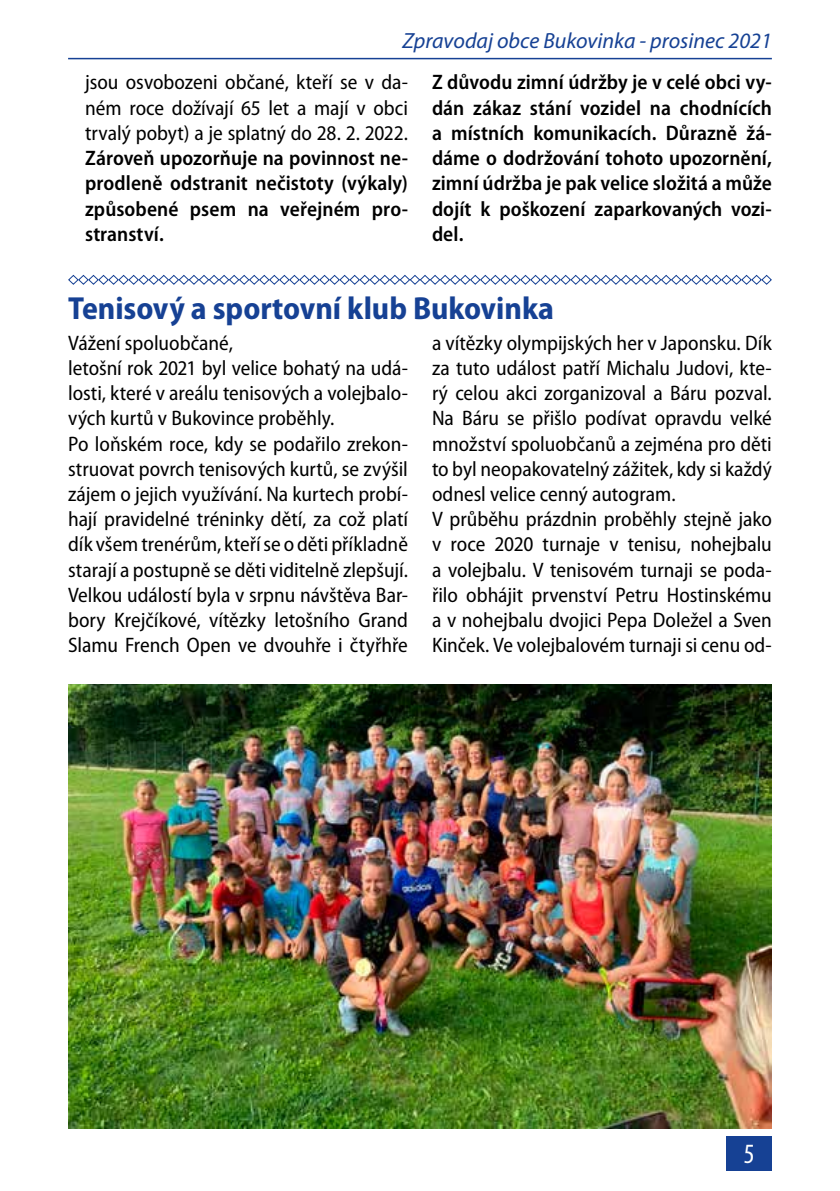
<style>
.page{position:relative;width:840px;height:1191px;background:#fff}
.page>*{position:absolute;margin:0;border:0;box-sizing:border-box;transform-origin:0 0}
.t1{font:700 semi-condensed 32px "Myriad Pro";color:#164194}
.t2{font:condensed 28px "Myriad Pro";color:#fff}
.t3{font:italic 22px "Myriad Pro";color:#164194}
.t4{font:semi-condensed 21px/25.2px "Myriad Pro";color:#000}
.t5{font:600 semi-condensed 21px/25.2px "Myriad Pro";letter-spacing:.005em;color:#000;text-align:justify}
</style>
<div class="page">
<div style="left:726px;top:1136px;width:45px;height:34px;background:#164194"></div>
<hr style="left:68px;top:58px;width:703px;height:1px;background:#164194">
<svg style="left:68px;top:274px;width:704px;height:11px"></svg>
<img style="left:68px;top:685px;width:703px;height:443px">
<p class="t3" style="left:402px;top:27px;width:371px">Zpravodaj obce Bukovinka - prosinec 2021</p>
<p class="t4" style="left:85px;top:70px;width:324px;text-align:justify">jsou osvobozeni občané, kteří se v da&shy;ném roce dožívají 65 let a mají v obci trvalý pobyt) a je splatný do 28. 2. 2022.</p>
<p class="t5" style="left:85px;top:145px;width:324px">Zároveň upozorňuje na povinnost ne&shy;prodleně odstranit nečistoty (výkaly) způsobené psem na veřejném pro&shy;stranství.</p>
<p class="t5" style="left:432px;top:69px;width:341px">Z důvodu zimní údržby je v celé obci vy&shy;dán zákaz stání vozidel na chodnících a místních komunikacích. Důrazně žá&shy;dáme o dodržování tohoto upozornění, zimní údržba je pak velice složitá a může dojít k poškození zaparkovaných vozi&shy;del.</p>
<h1 class="t1" style="left:68px;top:287px;width:487px">Tenisový a sportovní klub Bukovinka</h1>
<p class="t4" style="left:68px;top:330px;width:341px">Vážení spoluobčané,<br>letošní rok 2021 byl velice bohatý na udá&shy;losti, které v areálu tenisových a volejbalo&shy;vých kurtů v Bukovince proběhly.<br>Po loňském roce, kdy se podařilo zrekon&shy;struovat povrch tenisových kurtů, se zvýšil zájem o jejich využívání. Na kurtech probí&shy;hají pravidelné tréninky dětí, za což platí dík všem trenérům, kteří se o děti příkladně starají a postupně se děti viditelně zlepšují.<br>Velkou událostí byla v srpnu návštěva Bar&shy;bory Krejčíkové, vítězky letošního Grand Slamu French Open ve dvouhře i čtyřhře</p>
<p class="t4" style="left:432px;top:330px;width:341px">a vítězky olympijských her v Japonsku. Dík za tuto událost patří Michalu Judovi, kte&shy;rý celou akci zorganizoval a Báru pozval.<br>Na Báru se přišlo podívat opravdu velké množství spoluobčanů a zejména pro děti to byl neopakovatelný zážitek, kdy si každý odnesl velice cenný autogram.<br>V průběhu prázdnin proběhly stejně jako v roce 2020 turnaje v tenisu, nohejbalu a volejbalu. V tenisovém turnaji se poda&shy;řilo obhájit prvenství Petru Hostinskému a v nohejbalu dvojici Pepa Doležel a Sven Kinček. Ve volejbalovém turnaji si cenu od-</p>
<h2 class="t2" style="left:743px;top:1136px;width:12px">5</h2>
</div>
